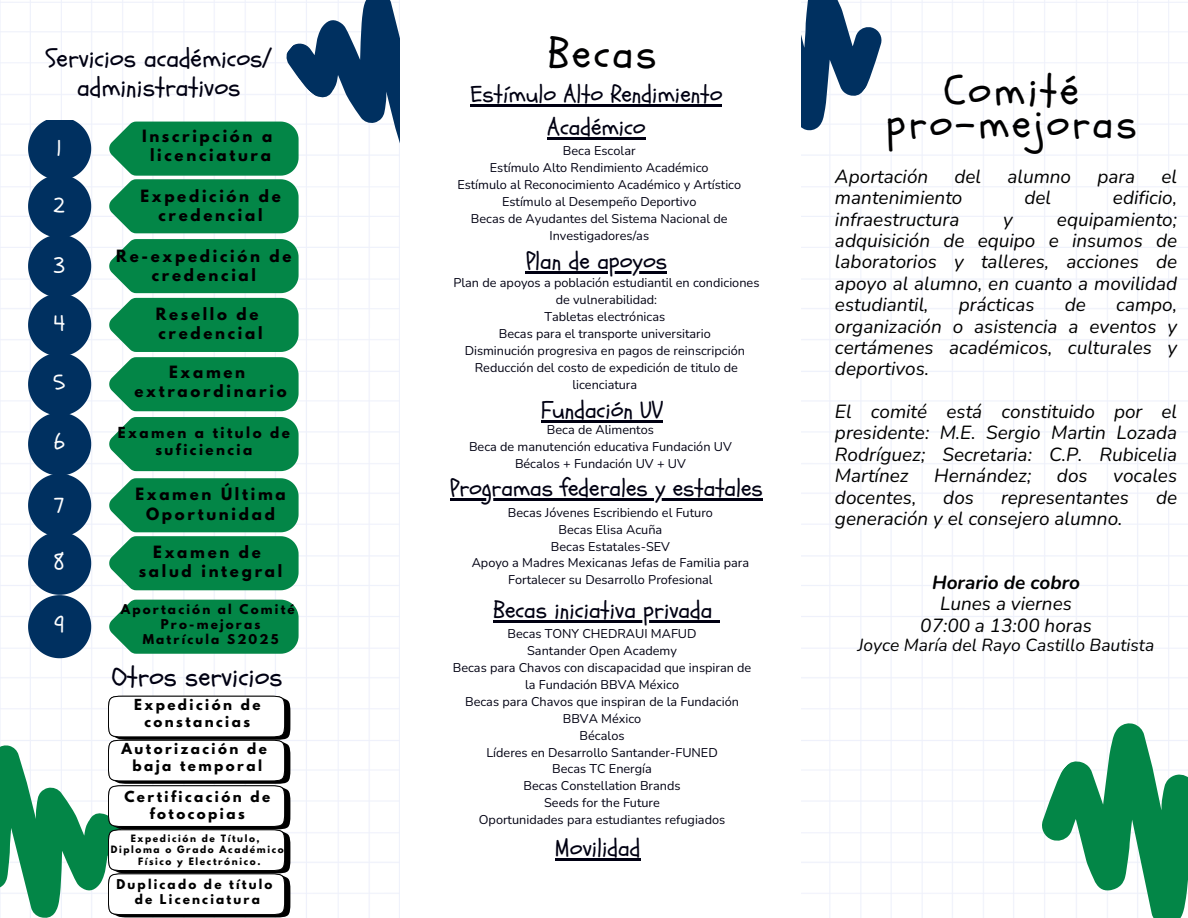
<style>
.page{position:relative;width:1188px;height:918px;background:#fff}
.page>*{position:absolute;margin:0;border:0;box-sizing:border-box;transform-origin:0 0}
.t1{font:42.6px/32.7px "Schoolbell";letter-spacing:.07em;color:#000001;text-align:center}
.t2{font:27.45px "Schoolbell";color:#000012}
.t3{font:25.95px/29.2px "Schoolbell";color:#000012;text-align:center}
.t4{font:23.85px/32.7px "Schoolbell";color:#000012;text-align:center}
.t5{font:22.35px "Schoolbell";color:#fff}
.t6{font:italic 18.9px/21.3px "Nunito";color:#000;text-align:justify}
.t7{font:italic 17.4px "Nunito";color:#000}
.t8{font:700 15px/19.2px "League Spartan";letter-spacing:.18em;color:#000;text-align:center}
.t9{font:700 13.5px/16.8px "League Spartan";letter-spacing:.18em;color:#000;text-align:center}
.t10{font:12.75px/17px "Nunito";color:#000012;text-align:center}
.t11{font:700 12px/15px "League Spartan";letter-spacing:.18em;color:#000;text-align:center}
.t12{font:700 9px "League Spartan";letter-spacing:.18em;color:#000}
.s1{font-weight:700}
</style>
<div class="page">
<img style="left:0;top:0;width:1188px;height:918px">
<svg style="left:800px;top:0;width:101px;height:149px"></svg>
<div style="left:400px;top:0;width:400px;height:918px;background:#fff"></div>
<svg style="left:1020px;top:701px;width:168px;height:217px"></svg>
<svg style="left:109px;top:0;width:362px;height:233px"></svg>
<svg style="left:109px;top:239px;width:189px;height:172px;background:#21945d"></svg>
<svg style="left:109px;top:417px;width:189px;height:54px;background:#138e53"></svg>
<svg style="left:109px;top:478px;width:189px;height:112px;background:#1c9259"></svg>
<svg style="left:109px;top:600px;width:189px;height:54px;background:#148e53"></svg>
<svg style="left:28px;top:120px;width:63px;height:538px"></svg>
<hr style="left:471px;top:104px;width:251px;height:3px;background:#000012">
<hr style="left:547px;top:137px;width:99px;height:2px;background:#000012">
<hr style="left:526px;top:271px;width:141px;height:2px;background:#000012">
<hr style="left:541px;top:420px;width:122px;height:2px;background:#000012">
<hr style="left:450px;top:499px;width:313px;height:2px;background:#000012">
<hr style="left:493px;top:620px;width:219px;height:3px;background:#000012">
<svg style="left:712px;top:620px;width:8px;height:3px"></svg>
<hr style="left:555px;top:859px;width:85px;height:2px;background:#000012">
<svg style="left:0;top:696px;width:290px;height:222px"></svg>
<div style="left:108px;top:874px;width:177px;height:41px;background:#fff;border-radius:15px"></div>
<div style="left:108px;top:874px;width:177px;height:41px;border:1px solid #000;border-radius:15px"></div>
<p class="t3" style="left:46px;top:44px;width:227px">Servicios académicos/ administrativos</p>
<h5 class="t5" style="left:56px;top:134px;width:8px">1</h5>
<p class="t5" style="left:54px;top:191px;width:13px">2</p>
<p class="t5" style="left:53px;top:251px;width:13px">3</p>
<h5 class="t5" style="left:53px;top:309px;width:13px">4</h5>
<p class="t5" style="left:53px;top:368px;width:13px">5</p>
<p class="t5" style="left:54px;top:427px;width:13px">6</p>
<h5 class="t5" style="left:54px;top:490px;width:12px">7</h5>
<p class="t5" style="left:54px;top:546px;width:13px">8</p>
<p class="t5" style="left:54px;top:610px;width:12px">9</p>
<p class="t8" style="left:142px;top:128px;width:132px">Inscripción a licenciatura</p>
<h5 class="t8" style="left:140px;top:188px;width:142px">Expedición de credencial</h5>
<h4 class="t8" style="left:116px;top:248px;width:177px">Re-expedición de credencial</h4>
<h4 class="t8" style="left:156px;top:307px;width:108px;text-align:left">Resello de credencial</h4>
<h4 class="t8" style="left:134px;top:364px;width:154px">Examen extraordinario</h4>
<p class="t9" style="left:118px;top:426px;width:174px">Examen a titulo de suficiencia</p>
<p class="t8" style="left:135px;top:487px;width:152px">Examen Última<br>Oportunidad</p>
<h5 class="t8" style="left:139px;top:545px;width:145px">Examen de salud integral</h5>
<p class="t11" style="left:121px;top:603px;width:176px">Aportación al Comité<br>Pro-mejoras<br>Matrícula S2025</p>
<p class="t2" style="left:112px;top:659px;width:172px">Otros servicios</p>
<p class="t9" style="left:134px;top:698px;width:128px">Expedición de constancias</p>
<h5 class="t9" style="left:122px;top:742px;width:147px">Autorización de baja temporal</h5>
<p class="t9" style="left:124px;top:790px;width:147px">Certificación de fotocopias</p>
<p class="t12" style="left:131px;top:834px;width:131px">Expedición de Título,</p>
<h5 class="t12" style="left:111px;top:845px;width:175px">Diploma o Grado Académico</h5>
<p class="t12" style="left:138px;top:857px;width:124px">Físico y Electrónico.</p>
<p class="t11" style="left:117px;top:878px;width:158px">Duplicado de título de Licenciatura</p>
<h5 class="t1" style="left:548px;top:38px;width:110px">Becas</h5>
<h1 class="t4" style="left:471px;top:78px;width:253px">Estímulo Alto Rendimiento<br>Académico</h1>
<h3 class="t10" style="left:563px;top:142px;width:74px">Beca Escolar</h3>
<p class="t10" style="left:490px;top:159px;width:220px">Estímulo Alto Rendimiento Académico</p>
<p class="t10" style="left:457px;top:176px;width:285px">Estímulo al Reconocimiento Académico y Artístico</p>
<p class="t10" style="left:502px;top:193px;width:196px">Estímulo al Desempeño Deportivo</p>
<p class="t10" style="left:471px;top:210px;width:258px">Becas de Ayudantes del Sistema Nacional de<br>Investigadores/as</p>
<p class="t4" style="left:526px;top:245px;width:143px">Plan de apoyos</p>
<p class="t10" style="left:453px;top:274px;width:307px">Plan de apoyos a población estudiantil en condiciones de vulnerabilidad:</p>
<p class="t10" style="left:544px;top:308px;width:122px">Tabletas electrónicas</p>
<p class="t10" style="left:499px;top:325px;width:214px">Becas para el transporte universitario</p>
<p class="t10" style="left:465px;top:342px;width:282px">Disminución progresiva en pagos de reinscripción</p>
<p class="t10" style="left:475px;top:359px;width:265px">Reducción del costo de expedición de titulo de licenciatura</p>
<p class="t4" style="left:541px;top:394px;width:123px">Fundación UV</p>
<p class="t10" style="left:547px;top:422px;width:108px">Beca de Alimentos</p>
<p class="t10" style="left:469px;top:438px;width:264px">Beca de manutención educativa Fundación UV</p>
<p class="t10" style="left:515px;top:455px;width:172px">Bécalos + Fundación UV + UV</p>
<p class="t4" style="left:450px;top:473px;width:314px">Programas federales y estatales</p>
<p class="t10" style="left:508px;top:504px;width:206px">Becas Jóvenes Escribiendo el Futuro</p>
<p class="t10" style="left:559px;top:521px;width:105px">Becas Elisa Acuña</p>
<p class="t10" style="left:551px;top:538px;width:121px">Becas Estatales-SEV</p>
<p class="t10" style="left:472px;top:555px;width:279px">Apoyo a Madres Mexicanas Jefas de Familia para<br>Fortalecer su Desarrollo Profesional</p>
<p class="t4" style="left:493px;top:594px;width:221px">Becas iniciativa privada</p>
<p class="t10" style="left:508px;top:625px;width:191px">Becas TONY CHEDRAUI MAFUD</p>
<p class="t10" style="left:527px;top:642px;width:151px">Santander Open Academy</p>
<p class="t10" style="left:453px;top:659px;width:300px">Becas para Chavos con discapacidad que inspiran de la Fundación BBVA México</p>
<p class="t10" style="left:465px;top:693px;width:275px">Becas para Chavos que inspiran de la Fundación<br>BBVA México</p>
<p class="t10" style="left:580px;top:727px;width:46px">Bécalos</p>
<p class="t10" style="left:486px;top:744px;width:233px">Líderes en Desarrollo Santander-FUNED</p>
<p class="t10" style="left:552px;top:761px;width:101px">Becas TC Energía</p>
<p class="t10" style="left:524px;top:778px;width:159px">Becas Constellation Brands</p>
<p class="t10" style="left:544px;top:795px;width:117px">Seeds for the Future</p>
<h2 class="t10" style="left:479px;top:812px;width:248px">Oportunidades para estudiantes refugiados</h2>
<h1 class="t4" style="left:555px;top:833px;width:87px">Movilidad</h1>
<p class="t1" style="left:886px;top:76px;width:252px">Comité pro-mejoras</p>
<p class="t6" style="left:835px;top:166px;width:95px">Aportación</p>
<p class="t6" style="left:954px;top:166px;width:28px">del</p>
<p class="t6" style="left:1007px;top:166px;width:65px">alumno</p>
<p class="t6" style="left:1097px;top:166px;width:39px">para</p>
<p class="t6" style="left:1161px;top:166px;width:17px">el</p>
<p class="t6" style="left:835px;top:187px;width:129px">mantenimiento</p>
<p class="t6" style="left:1024px;top:187px;width:28px">del</p>
<p class="t6" style="left:1113px;top:187px;width:66px">edificio,</p>
<p class="t6" style="left:835px;top:209px;width:126px">infraestructura</p>
<p class="t6" style="left:1003px;top:209px;width:11px">y</p>
<p class="t6" style="left:835px;top:209px;width:344px;text-indent:222px">equipamiento; adquisición de equipo e insumos de laboratorios y talleres, acciones de apoyo al alumno, en cuanto a movilidad estudiantil,</p>
<p class="t6" style="left:959px;top:294px;width:77px">prácticas</p>
<p class="t6" style="left:1065px;top:294px;width:23px">de</p>
<p class="t6" style="left:835px;top:294px;width:344px;text-indent:281px">campo, organización o asistencia a eventos y certámenes académicos, culturales y deportivos.</p>
<p class="t6" style="left:835px;top:401px;width:344px">El comité está constituido por el presidente: M.E. Sergio Martin Lozada Rodríguez; Secretaria: C.P. Rubicelia Martínez</p>
<p class="t6" style="left:934px;top:465px;width:99px">Hernández;</p>
<p class="t6" style="left:1057px;top:465px;width:32px">dos</p>
<p class="t6" style="left:1113px;top:465px;width:65px">vocales</p>
<p class="t6" style="left:835px;top:487px;width:83px">docentes,</p>
<p class="t6" style="left:943px;top:487px;width:32px">dos</p>
<p class="t6" style="left:1001px;top:487px;width:130px">representantes</p>
<p class="t6" style="left:1156px;top:487px;width:23px">de</p>
<p class="t6" style="left:835px;top:508px;width:289px">generación y el consejero alumno.</p>
<p class="t6" style="left:920px;top:572px;width:173px;text-align:center"><span class="s1">Horario de cobro<br></span>Lunes a viernes<br>07:00 a 13:00 horas</p>
<p class="t7" style="left:858px;top:633px;width:298px">Joyce María del Rayo Castillo Bautista</p>
</div>
